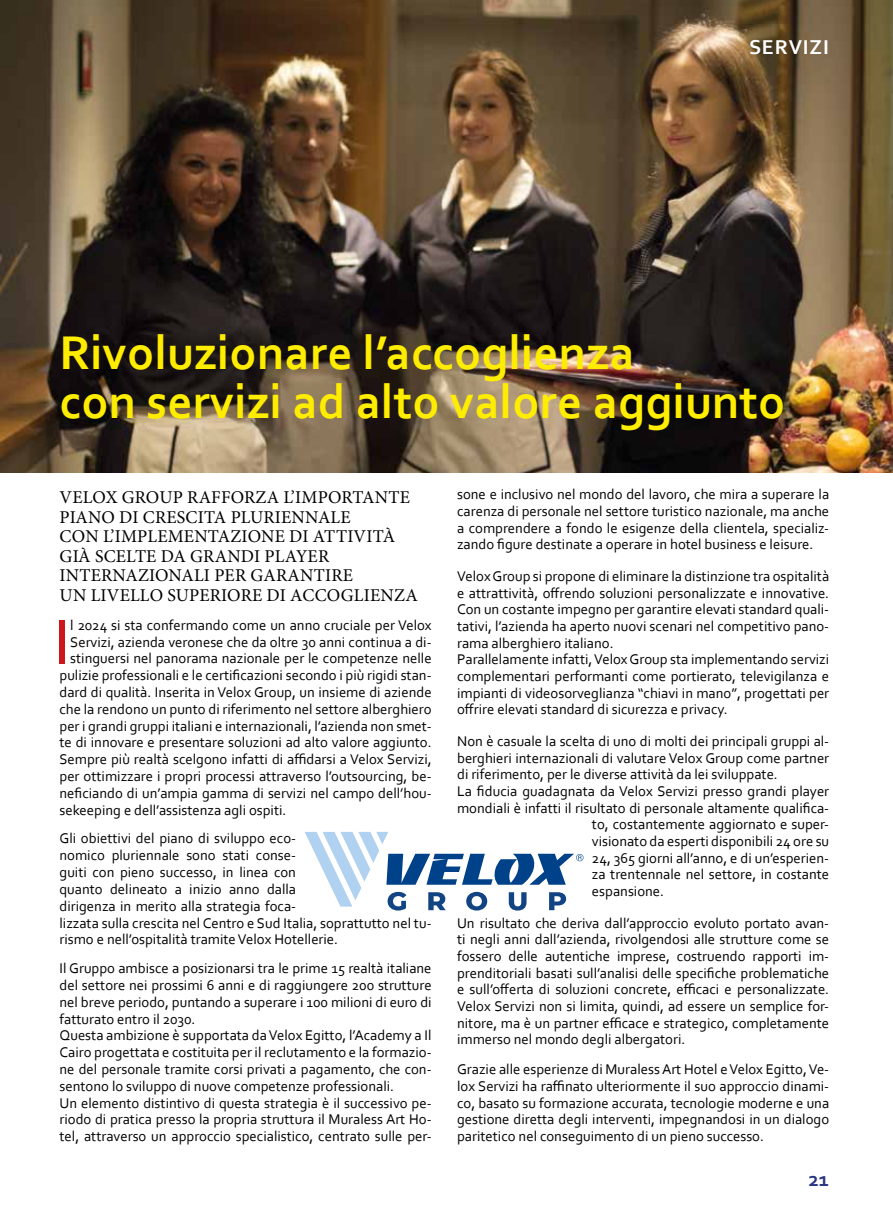
<style>
.page{position:relative;width:893px;height:1221px;background:#fff}
.page>*{position:absolute;margin:0;border:0;box-sizing:border-box;transform-origin:0 0}
.t1{font:66.15px "Corbel";color:#cd171a}
.t2{font:700 49.5px/49.5px "Corbel";color:#ffed00}
.t3{font:700 21px "Corbel";letter-spacing:.04em;color:#fff}
.t4{font:700 21px "Corbel";color:#283583}
.t5{font:18px/19.5px "Minion Pro";letter-spacing:.01em;color:#000}
.t6{font:14.7px/16.8px "Corbel";color:#000}
</style>
<div class="page">
<img style="left:0;top:0;width:893px;height:472px">
<svg style="left:305px;top:832px;width:278px;height:78px"></svg>
<h3 class="t3" style="left:749px;top:34px;width:81px">SERVIZI</h3>
<h2 class="t2" style="left:60px;top:326px;width:728px">Rivoluzionare l’accoglienza<br>con servizi ad alto valore aggiunto</h2>
<p class="t5" style="left:60px;top:488px;width:360px">VELOX GROUP RAFFORZA L’IMPORTANTE<br>PIANO DI CRESCITA PLURIENNALE<br>CON L’IMPLEMENTAZIONE DI ATTIVITÀ<br>GIÀ SCELTE DA GRANDI PLAYER<br>INTERNAZIONALI PER GARANTIRE<br>UN LIVELLO SUPERIORE DI ACCOGLIENZA</p>
<h1 class="t1" style="left:54px;top:600px;width:18px">I</h1>
<p class="t6" style="left:70px;top:616px;width:363px">l 2024 si sta confermando come un anno cruciale per Velox</p>
<p class="t6" style="left:70px;top:633px;width:363px">Servizi, azienda veronese che da oltre 30 anni continua a di-</p>
<p class="t6" style="left:70px;top:649px;width:363px">stinguersi nel panorama nazionale per le competenze nelle</p>
<p class="t6" style="left:60px;top:666px;width:374px">pulizie professionali e le certificazioni secondo i più rigidi stan-</p>
<p class="t6" style="left:60px;top:683px;width:374px">dard di qualità. Inserita in Velox Group, un insieme di aziende</p>
<p class="t6" style="left:60px;top:700px;width:374px">che la rendono un punto di riferimento nel settore alberghiero</p>
<p class="t6" style="left:60px;top:717px;width:374px">per i grandi gruppi italiani e internazionali, l’azienda non smet-</p>
<p class="t6" style="left:60px;top:733px;width:374px">te di innovare e presentare soluzioni ad alto valore aggiunto.</p>
<p class="t6" style="left:60px;top:750px;width:374px">Sempre più realtà scelgono infatti di affidarsi a Velox Servizi,</p>
<p class="t6" style="left:60px;top:767px;width:374px">per ottimizzare i propri processi attraverso l’outsourcing, be-</p>
<p class="t6" style="left:60px;top:784px;width:374px">neficiando di un’ampia gamma di servizi nel campo dell’hou-</p>
<p class="t6" style="left:60px;top:801px;width:228px">sekeeping e dell’assistenza agli ospiti.</p>
<p class="t6" style="left:60px;top:829px;width:374px">Gli obiettivi del piano di sviluppo eco-<br>nomico pluriennale sono stati conse-<br>guiti con pieno successo, in linea con<br>quanto delineato a inizio anno dalla<br>dirigenza in merito alla strategia foca-<br>lizzata sulla crescita nel Centro e Sud Italia, soprattutto nel tu&shy;rismo e nell’ospitalità tramite Velox Hotellerie.</p>
<p class="t6" style="left:60px;top:959px;width:374px">Il Gruppo ambisce a posizionarsi tra le prime 15 realtà italiane del settore nei prossimi 6 anni e di raggiungere 200 strutture nel breve periodo, puntando a superare i 100 milioni di euro di fatturato entro il 2030.<br>Questa ambizione è supportata da Velox Egitto, l’Academy a Il Cairo progettata e costituita per il reclutamento e la formazio&shy;ne del personale tramite corsi privati a pagamento, che con&shy;sentono lo sviluppo di nuove competenze professionali.<br>Un elemento distintivo di questa strategia è il successivo pe&shy;riodo di pratica presso la propria struttura il Muraless Art Ho&shy;tel, attraverso un approccio specialistico, centrato sulle per-</p>
<p class="t6" style="left:457px;top:485px;width:374px;text-align:justify">sone e inclusivo nel mondo del lavoro, che mira a superare la carenza di personale nel settore turistico nazionale, ma anche a comprendere a fondo le esigenze della clientela, specializ&shy;zando figure destinate a operare in hotel business e leisure.</p>
<p class="t6" style="left:457px;top:567px;width:374px">Velox Group si propone di eliminare la distinzione tra ospitalità e attrattività, offrendo soluzioni personalizzate e innovative.<br>Con un costante impegno per garantire elevati standard quali&shy;tativi, l’azienda ha aperto nuovi scenari nel competitivo pano&shy;rama alberghiero italiano.<br>Parallelamente infatti, Velox Group sta implementando servizi complementari performanti come portierato, televigilanza e impianti di videosorveglianza “chiavi in mano”, progettati per offrire elevati standard di sicurezza e privacy.</p>
<p class="t6" style="left:457px;top:732px;width:374px">Non è casuale la scelta di uno di molti dei principali gruppi al-</p>
<p class="t6" style="left:457px;top:749px;width:374px">berghieri internazionali di valutare Velox Group come partner</p>
<p class="t6" style="left:457px;top:765px;width:322px">di riferimento, per le diverse attività da lei sviluppate.</p>
<p class="t6" style="left:457px;top:782px;width:374px">La fiducia guadagnata da Velox Servizi presso grandi player</p>
<p class="t6" style="left:457px;top:799px;width:374px">mondiali è infatti il risultato di personale altamente qualifica-</p>
<p class="t6" style="left:592px;top:815px;width:239px">to, costantemente aggiornato e super-</p>
<p class="t6" style="left:592px;top:832px;width:239px">visionato da esperti disponibili 24 ore su</p>
<p class="t6" style="left:592px;top:849px;width:239px">24, 365 giorni all’anno, e di un’esperien-</p>
<p class="t6" style="left:592px;top:865px;width:239px">za trentennale nel settore, in costante</p>
<p class="t6" style="left:592px;top:882px;width:74px">espansione.</p>
<p class="t6" style="left:457px;top:914px;width:374px;text-align:justify">Un risultato che deriva dall’approccio evoluto portato avan&shy;ti negli anni dall’azienda, rivolgendosi alle strutture come se fossero delle autentiche imprese, costruendo rapporti im&shy;prenditoriali basati sull’analisi delle specifiche problematiche e sull’offerta di soluzioni concrete, efficaci e personalizzate.<br>Velox Servizi non si limita, quindi, ad essere un semplice for&shy;nitore, ma è un partner efficace e strategico, completamente immerso nel mondo degli albergatori.</p>
<p class="t6" style="left:457px;top:1060px;width:374px;text-align:justify">Grazie alle esperienze di Muraless Art Hotel e Velox Egitto, Ve&shy;lox Servizi ha raffinato ulteriormente il suo approccio dinami&shy;co, basato su formazione accurata, tecnologie moderne e una gestione diretta degli interventi, impegnandosi in un dialogo paritetico nel conseguimento di un pieno successo.</p>
<h3 class="t4" style="left:808px;top:1165px;width:22px">21</h3>
</div>
